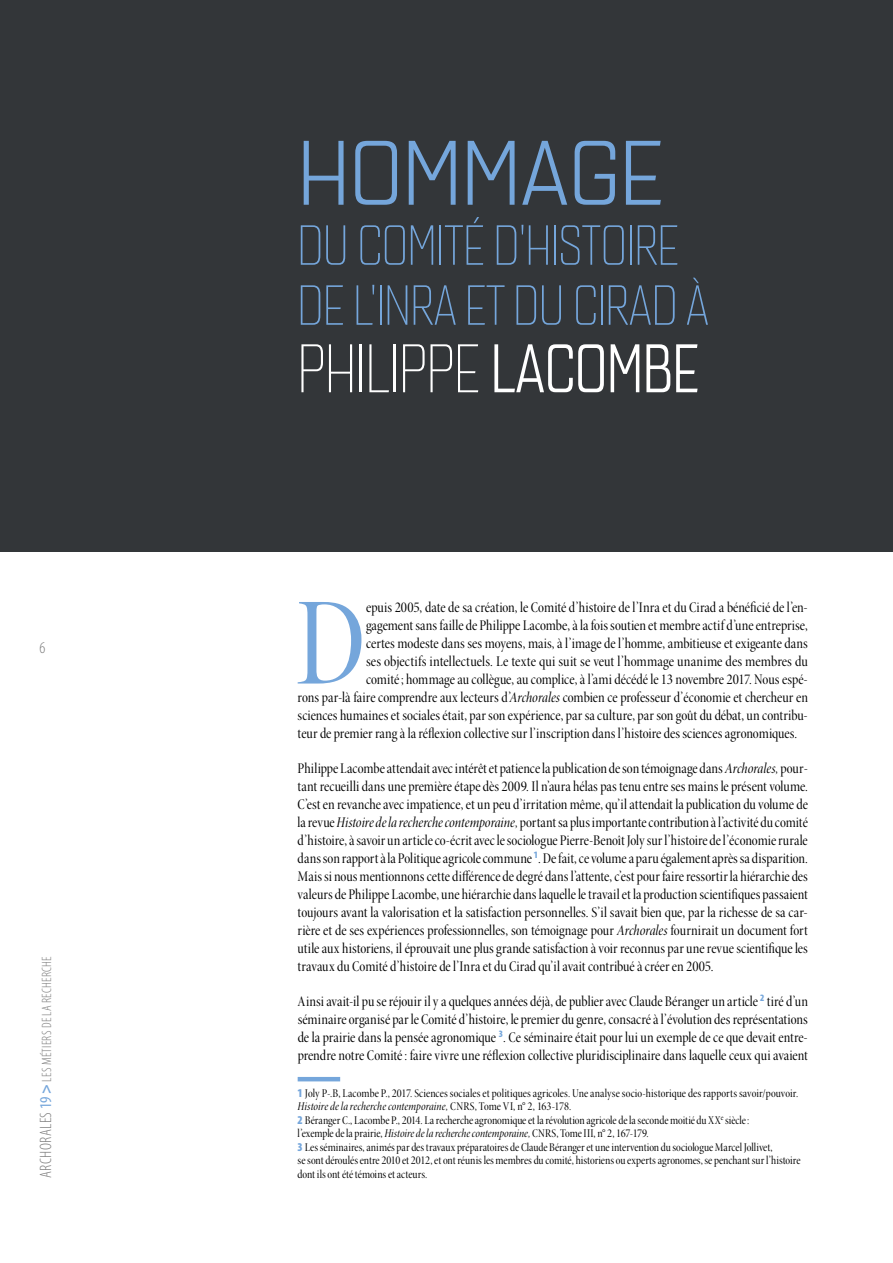
<style>
.page{position:relative;width:893px;height:1263px;background:#fff}
.page>*{position:absolute;margin:0;border:0;box-sizing:border-box;transform-origin:0 0}
.t1{font:127.8px "Minion Pro Cn Disp";color:#75a6db}
.t2{font:90px "Quarca Nor Boo";color:#75a6db}
.t3{font:67.5px "Quarca Con Lig";color:#fff}
.t4{font:55.5px/60px "Quarca Con Lig";color:#75a6db}
.t5{font:300 condensed 16.5px "Myriad Pro";color:#7c7c7c}
.t6{font:15px/18px "Minion Pro Cn Disp";color:#000;text-align:justify}
.t7{font:300 condensed 13.5px "Myriad Pro";letter-spacing:.02em;color:#7c7c7c}
.t8{font:12px/13.5px "Minion Pro Cn Disp";color:#000}
.t9{font:12px "Minion Pro Cn It Disp";letter-spacing:.01em;color:#000}
.s1{font-size:16.5px}
.s2{font-weight:400;font-size:16.5px;color:#75a6db}
.s3{font-weight:700;font-size:16.5px;color:#75a6db}
.s4{font-family:"Quarca Con Boo"}
.s5{font-family:"Minion Pro Cn It Disp"}
.s6{font-family:"Myriad Pro";font-weight:900;font-stretch:condensed;color:#75a6db}
.s7{font-family:"Minion Pro Cn Disp"}
</style>
<div class="page">
<div style="left:0;top:0;width:893px;height:551px;background:#333639"></div>
<hr style="left:298px;top:1077px;width:42px;height:4px;background:#75a6db">
<p class="t5" style="left:40px;top:639px;width:7px">6</p>
<p class="t7" style="left:40px;top:1178px;width:223px;rotate:-90deg"><span class="s1">ARCHORALES</span><span class="s2">19</span> <span class="s3">&gt;</span> LES MÉTIERS DE LA RECHERCHE</p>
<h2 class="t2" style="left:298px;top:120px;width:367px">HOMMAGE</h2>
<h3 class="t4" style="left:298px;top:217px;width:413px">DU COMITÉ D’HISTOIRE<br>DE L’INRA ET DU CIRAD À</h3>
<h3 class="t3" style="left:298px;top:330px;width:403px">PHILIPPE <span class="s4">LACOMBE</span></h3>
<h1 class="t1" style="left:295px;top:566px;width:73px">D</h1>
<p class="t6" style="left:366px;top:598px;width:443px">epuis 2005, date de sa création, le Comité d’histoire de l’Inra et du Cirad a bénéficié de l’en-</p>
<p class="t6" style="left:366px;top:616px;width:443px">gagement sans faille de Philippe Lacombe, à la fois soutien et membre actif d’une entreprise,</p>
<p class="t6" style="left:366px;top:634px;width:443px">certes modeste dans ses moyens, mais, à l’image de l’homme, ambitieuse et exigeante dans</p>
<p class="t6" style="left:366px;top:652px;width:443px">ses objectifs intellectuels. Le texte qui suit se veut l’hommage unanime des membres du</p>
<p class="t6" style="left:366px;top:670px;width:443px">comité; hommage au collègue, au complice, à l’ami décédé le 13 novembre 2017. Nous espé-</p>
<p class="t6" style="left:298px;top:688px;width:512px">rons par-là faire comprendre aux lecteurs d’<span class="s5">Archorales</span> combien ce professeur d’économie et chercheur en</p>
<p class="t6" style="left:298px;top:706px;width:512px">sciences humaines et sociales était, par son expérience, par sa culture, par son goût du débat, un contribu-</p>
<p class="t6" style="left:298px;top:724px;width:501px">teur de premier rang à la réflexion collective sur l’inscription dans l’histoire des sciences agronomiques.</p>
<p class="t6" style="left:298px;top:759px;width:512px">Philippe Lacombe attendait avec intérêt et patience la publication de son témoignage dans <span class="s5">Archorales,</span> pour&shy;tant recueilli dans une première étape dès 2009. Il n’aura hélas pas tenu entre ses mains le présent volume.<br>C’est en revanche avec impatience, et un peu d’irritation même, qu’il attendait la publication du volume de la revue <span class="s5">Histoire de la recherche contemporaine,</span> portant sa plus importante contribution à l’activité du comité d’histoire, à savoir un article co-écrit avec le sociologue Pierre-Benoît Joly sur l’histoire de l’économie rurale dans son rapport à la Politique agricole commune <sup>1</sup>. De fait, ce volume a paru également après sa disparition.<br>Mais si nous mentionnons cette différence de degré dans l’attente, c’est pour faire ressortir la hiérarchie des valeurs de Philippe Lacombe, une hiérarchie dans laquelle le travail et la production scientifiques passaient toujours avant la valorisation et la satisfaction personnelles. S’il savait bien que, par la richesse de sa car&shy;rière et de ses expériences professionnelles, son témoignage pour <span class="s5">Archorales</span> fournirait un document fort utile aux historiens, il éprouvait une plus grande satisfaction à voir reconnus par une revue scientifique les travaux du Comité d’histoire de l’Inra et du Cirad qu’il avait contribué à créer en 2005.</p>
<p class="t6" style="left:298px;top:992px;width:512px">Ainsi avait-il pu se réjouir il y a quelques années déjà, de publier avec Claude Béranger un article <sup>2</sup> tiré d’un séminaire organisé par le Comité d’histoire, le premier du genre, consacré à l’évolution des représentations de la prairie dans la pensée agronomique <sup>3</sup>. Ce séminaire était pour lui un exemple de ce que devait entre&shy;prendre notre Comité: faire vivre une réflexion collective pluridisciplinaire dans laquelle ceux qui avaient</p>
<p class="t8" style="left:298px;top:1087px;width:502px"><span class="s6">1</span> Joly P-.B, Lacombe P., 2017. Sciences sociales et politiques agricoles. Une analyse socio-historique des rapports savoir/pouvoir.</p>
<p class="t9" style="left:298px;top:1099px;width:275px">Histoire de la recherche contemporaine, <span class="s7">CNRS, Tome VI, n° 2, 163-178.</span></p>
<p class="t8" style="left:298px;top:1114px;width:504px"><span class="s6">2</span> Béranger C., Lacombe P., 2014. La recherche agronomique et la révolution agricole de la seconde moitié du XX<sup>e</sup> siècle:<br>l’exemple de la prairie, <span class="s5">Histoire de la recherche contemporaine,</span> CNRS, Tome III, n° 2, 167-179.<br><span class="s6">3</span> Les séminaires, animés par des travaux préparatoires de Claude Béranger et une intervention du sociologue Marcel Jollivet,<br>se sont déroulés entre 2010 et 2012, et ont réunis les membres du comité, historiens ou experts agronomes, se penchant sur l’histoire dont ils ont été témoins et acteurs.</p>
</div>
